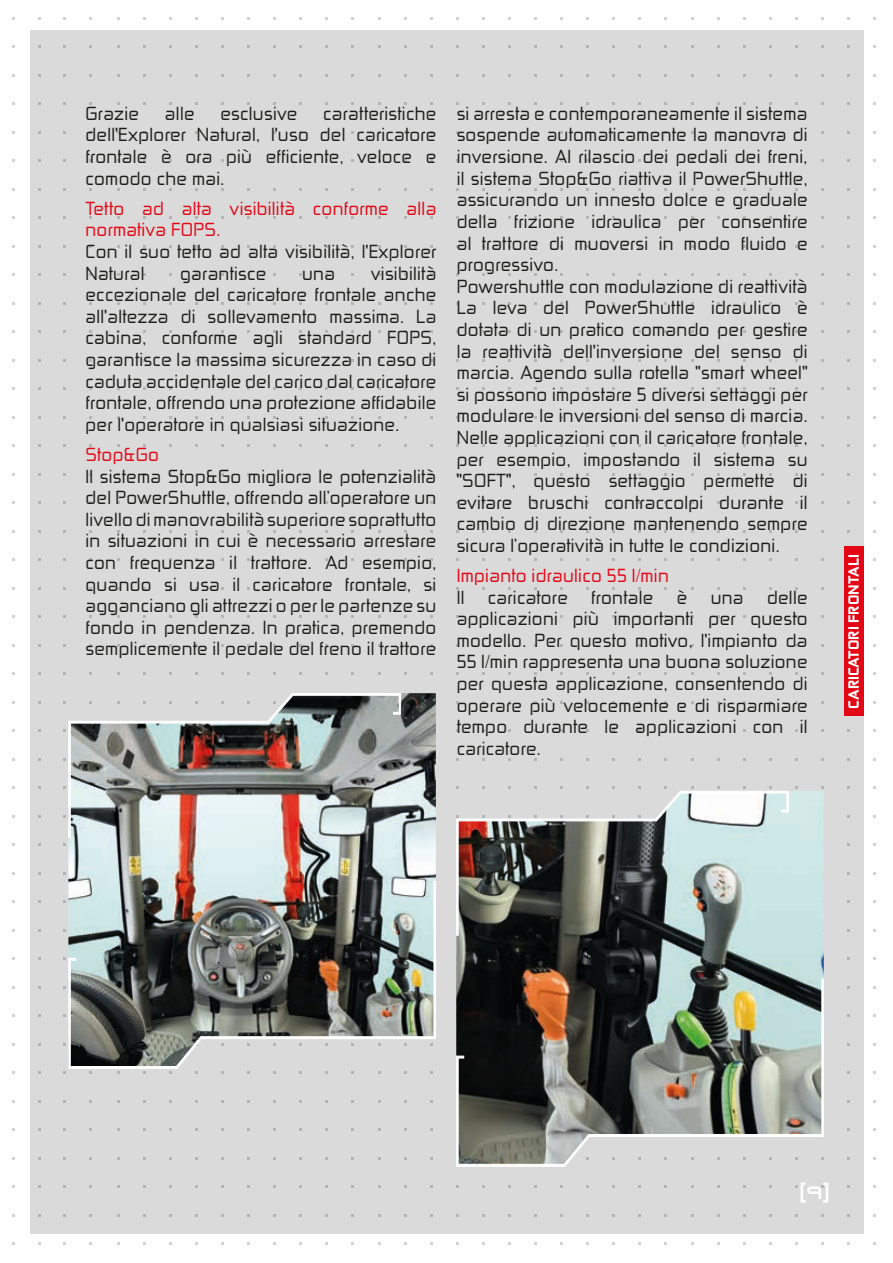
<style>
.page{position:relative;width:893px;height:1263px;background:#fff}
.page>*{position:absolute;margin:0;border:0;box-sizing:border-box;transform-origin:0 0}
.t1{font:18px/21.6px "Zekton Rg Regular 3";letter-spacing:.02em;color:#1d1d1b;text-align:justify}
.t2{font:18px/21.6px "Zekton Rg Regular 3";letter-spacing:.02em;color:#e30614}
.t3{font:18px "Kusanagi";color:#fff}
.t4{font:14.1px "Zekton Hv";color:#fff;scale:1.06 1}
</style>
<div class="page">
<div style="left:30px;top:30px;width:833px;height:1203px;background:#dadada"></div>
<div style="left:844px;top:547px;width:19px;height:169px;background:#e30614"></div>
<img style="left:68px;top:693px;width:368px;height:188px">
<img style="left:68px;top:881px;width:368px;height:188px">
<img style="left:68px;top:693px;width:333px;height:145px">
<img style="left:456px;top:791px;width:368px;height:187px">
<img style="left:456px;top:978px;width:368px;height:189px">
<svg style="left:456px;top:791px;width:333px;height:145px"></svg>
<p class="t1" style="left:85px;top:102px;width:352px;text-indent:238px">caratteristiche dell'Explorer Natural, l'uso del caricatore frontale è ora più efficiente, veloce e comodo che mai.</p>
<p class="t2" style="left:85px;top:197px;width:352px">Tetto ad alta visibilità conforme alla normativa FOPS.</p>
<p class="t1" style="left:85px;top:240px;width:352px">Con il suo tetto ad alta visibilità, l'Explorer<br>Natural</p>
<p class="t1" style="left:85px;top:102px;width:55px">Grazie</p>
<p class="t1" style="left:165px;top:102px;width:31px">alle</p>
<p class="t1" style="left:220px;top:102px;width:78px">esclusive</p>
<p class="t1" style="left:85px;top:262px;width:352px;text-indent:285px">visibilità eccezionale del caricatore frontale anche all'altezza di sollevamento massima. La cabina, conforme agli standard FOPS, garantisce la massima sicurezza in caso di caduta accidentale del carico dal caricatore frontale, offrendo una protezione affidabile per l'operatore in qualsiasi situazione.</p>
<p class="t2" style="left:85px;top:443px;width:75px">Stop&amp;Go</p>
<p class="t1" style="left:85px;top:465px;width:352px">Il sistema Stop&amp;Go migliora le potenzialità del PowerShuttle, offrendo all’operatore un livello di manovrabilità superiore soprattutto in situazioni in cui è necessario arrestare con frequenza il trattore. Ad esempio, quando si usa il caricatore frontale, si agganciano gli attrezzi o per le partenze su fondo in pendenza. In pratica, premendo semplicemente il pedale del freno il trattore</p>
<p class="t1" style="left:180px;top:262px;width:88px">garantisce</p>
<p class="t1" style="left:302px;top:262px;width:34px">una</p>
<p class="t1" style="left:457px;top:102px;width:352px;text-align:left">si arresta e contemporaneamente il sistema sospende automaticamente la manovra di inversione. Al rilascio dei pedali dei freni, il sistema Stop&amp;Go riattiva il PowerShuttle, assicurando un innesto dolce e graduale della frizione idraulica per consentire al trattore di muoversi in modo fluido e progressivo.<br>Powershuttle con modulazione di reattività La leva del PowerShuttle idraulico è dotata di un pratico comando per gestire la reattività dell'inversione del senso di marcia. Agendo sulla rotella "smart wheel" si possono impostare 5 diversi settaggi per modulare le inversioni del senso di marcia.<br>Nelle applicazioni con il caricatore frontale, per esempio, impostando il sistema su "SOFT", questo settaggio permette di evitare bruschi contraccolpi durante il cambio di direzione mantenendo sempre sicura l’operatività in tutte le condizioni.</p>
<p class="t2" style="left:457px;top:564px;width:214px">Impianto idraulico 55 l/min</p>
<p class="t1" style="left:457px;top:586px;width:9px">Il</p>
<p class="t1" style="left:488px;top:586px;width:81px">caricatore</p>
<p class="t1" style="left:591px;top:586px;width:63px">frontale</p>
<p class="t1" style="left:677px;top:586px;width:12px">è</p>
<p class="t1" style="left:711px;top:586px;width:34px">una</p>
<p class="t1" style="left:457px;top:586px;width:352px;text-indent:310px">delle applicazioni più importanti per questo modello. Per questo motivo, l'impianto da 55 l/min rappresenta una buona soluzione per questa applicazione, consentendo di operare più velocemente e di risparmiare tempo durante le applicazioni con il caricatore.</p>
<p class="t4" style="left:845px;top:709px;width:147px;rotate:-90deg">CARICATORI FRONTALI</p>
<p class="t3" style="left:800px;top:1180px;width:31px">(9)</p>
</div>
